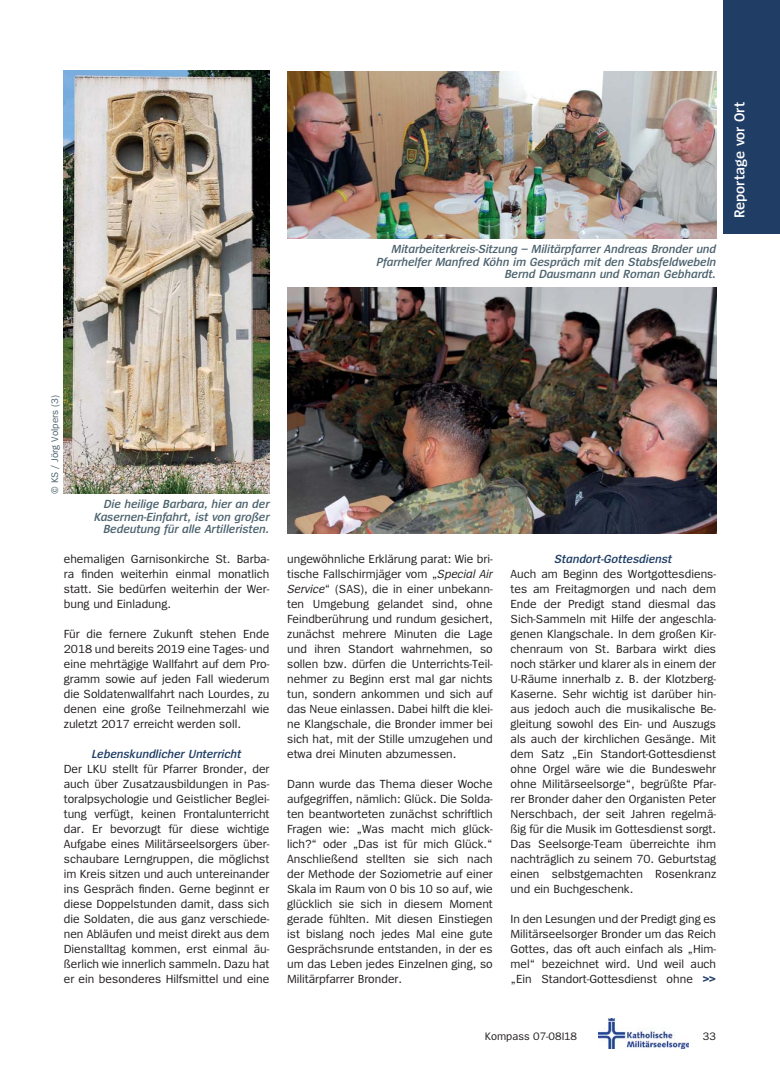
<style>
.page{position:relative;width:780px;height:1088px;background:#fff}
.page>*{position:absolute;margin:0;border:0;box-sizing:border-box;transform-origin:0 0}
.t1{font:600 15px "Spiegel";color:#fff}
.t2{font:12.25px/15px "Spiegel";color:#231f20;text-align:justify}
.t3{font:italic 600 12.25px/12.5px "Spiegel";color:#4d636e;text-align:right}
.t4{font:italic 600 12.25px "Spiegel";color:#1f3d65}
.t5{font:11.25px "Spiegel";color:#231f20}
.t6{font:10px "Spiegel";color:#4d636e}
.s1{font-style:italic}
.s2{font-weight:700;color:#1f3d65}
</style>
<div class="page">
<img style="left:598px;top:1018px;width:90px;height:30px">
<div style="left:723px;top:0;width:57px;height:233px;background:#1f3d65"></div>
<img style="left:287px;top:71px;width:429px;height:167px">
<img style="left:64px;top:71px;width:205px;height:423px">
<img style="left:287px;top:287px;width:429px;height:246px">
<p class="t3" style="left:376px;top:244px;width:341px">Mitarbeiterkreis-Sitzung – Militärpfarrer Andreas Bronder und<br>Pfarrhelfer Manfred Köhn im Gespräch mit den Stabsfeldwebeln<br>Bernd Dausmann und Roman Gebhardt.</p>
<p class="t1" style="left:733px;top:218px;width:118px;rotate:-90deg">Reportage vor Ort</p>
<p class="t6" style="left:51px;top:494px;width:100px;rotate:-90deg">© KS / Jörg Volpers (3)</p>
<p class="t3" style="left:94px;top:499px;width:177px">Die heilige Barbara, hier an der<br>Kasernen-Einfahrt, ist von großer<br>Bedeutung für alle Artilleristen.</p>
<p class="t2" style="left:64px;top:553px;width:207px">ehemaligen Garnisonkirche St. Barba&shy;ra finden weiterhin einmal monatlich statt. Sie bedürfen weiterhin der Wer&shy;bung und Einladung.</p>
<p class="t2" style="left:64px;top:628px;width:207px">Für die fernere Zukunft stehen Ende 2018 und bereits 2019 eine Tages- und eine mehrtägige Wallfahrt auf dem Pro&shy;gramm sowie auf jeden Fall wiederum die Soldatenwallfahrt nach Lourdes, zu denen eine große Teilnehmerzahl wie zuletzt 2017 erreicht werden soll.</p>
<p class="t4" style="left:92px;top:749px;width:151px">Lebenskundlicher Unterricht</p>
<p class="t2" style="left:64px;top:763px;width:207px">Der LKU stellt für Pfarrer Bronder, der auch über Zusatzausbildungen in Pas&shy;toralpsychologie und Geistlicher Beglei&shy;tung verfügt, keinen Frontalunterricht dar. Er bevorzugt für diese wichtige Aufgabe eines Militärseelsorgers über&shy;schaubare Lerngruppen, die möglichst im Kreis sitzen und auch untereinander ins Gespräch finden. Gerne beginnt er diese Doppelstunden damit, dass sich die Soldaten, die aus ganz verschiede&shy;nen Abläufen und meist direkt aus dem Dienstalltag kommen, erst einmal äu&shy;ßerlich wie innerlich sammeln. Dazu hat er ein besonderes Hilfsmittel und eine</p>
<p class="t2" style="left:287px;top:553px;width:207px">ungewöhnliche Erklärung parat: Wie bri&shy;tische Fallschirmjäger vom „<span class="s1">Special Air Service</span>“ (SAS), die in einer unbekann&shy;ten Umgebung gelandet sind, ohne Feindberührung und rundum gesichert, zunächst mehrere Minuten die Lage und ihren Standort wahrnehmen, so sollen bzw. dürfen die Unterrichts-Teil&shy;nehmer zu Beginn erst mal gar nichts tun, sondern ankommen und sich auf das Neue einlassen. Dabei hilft die klei&shy;ne Klangschale, die Bronder immer bei sich hat, mit der Stille umzugehen und etwa drei Minuten abzumessen.</p>
<p class="t2" style="left:287px;top:777px;width:207px">Dann wurde das Thema dieser Woche aufgegriffen, nämlich: Glück. Die Solda&shy;ten beantworteten zunächst schriftlich Fragen wie: „Was macht mich glück&shy;lich?“ oder „Das ist für mich Glück.“ Anschließend stellten sie sich nach der Methode der Soziometrie auf einer Skala im Raum von 0 bis 10 so auf, wie glücklich sie sich in diesem Moment gerade fühlten. Mit diesen Einstiegen ist bislang noch jedes Mal eine gute Gesprächsrunde entstanden, in der es um das Leben jedes Einzelnen ging, so Militärpfarrer Bronder.</p>
<p class="t4" style="left:554px;top:554px;width:119px">Standort-Gottesdienst</p>
<p class="t2" style="left:510px;top:567px;width:207px">Auch am Beginn des Wortgottesdiens&shy;tes am Freitagmorgen und nach dem Ende der Predigt stand diesmal das Sich-Sammeln mit Hilfe der angeschla&shy;genen Klangschale. In dem großen Kir&shy;chenraum von St. Barbara wirkt dies noch stärker und klarer als in einem der U-Räume innerhalb z. B. der Klotzberg-Kaserne. Sehr wichtig ist darüber hin&shy;aus jedoch auch die musikalische Be&shy;gleitung sowohl des Ein- und Auszugs als auch der kirchlichen Gesänge. Mit dem Satz „Ein Standort-Gottesdienst ohne Orgel wäre wie die Bundeswehr ohne Militärseelsorge“, begrüßte Pfar&shy;rer Bronder daher den Organisten Peter Nerschbach, der seit Jahren regelmä&shy;ßig für die Musik im Gottesdienst sorgt.<br>Das Seelsorge-Team überreichte ihm nachträglich zu seinem 70. Geburtstag einen selbstgemachten Rosenkranz und ein Buchgeschenk.</p>
<p class="t2" style="left:510px;top:912px;width:207px">In den Lesungen und der Predigt ging es Militärseelsorger Bronder um das Reich Gottes, das oft auch einfach als „Him&shy;mel“ bezeichnet wird. Und weil auch „Ein Standort-Gottesdienst ohne <span class="s2">&gt;&gt;</span></p>
<p class="t5" style="left:485px;top:1032px;width:94px">Kompass 07-08I18</p>
<p class="t5" style="left:703px;top:1032px;width:15px">33</p>
</div>
